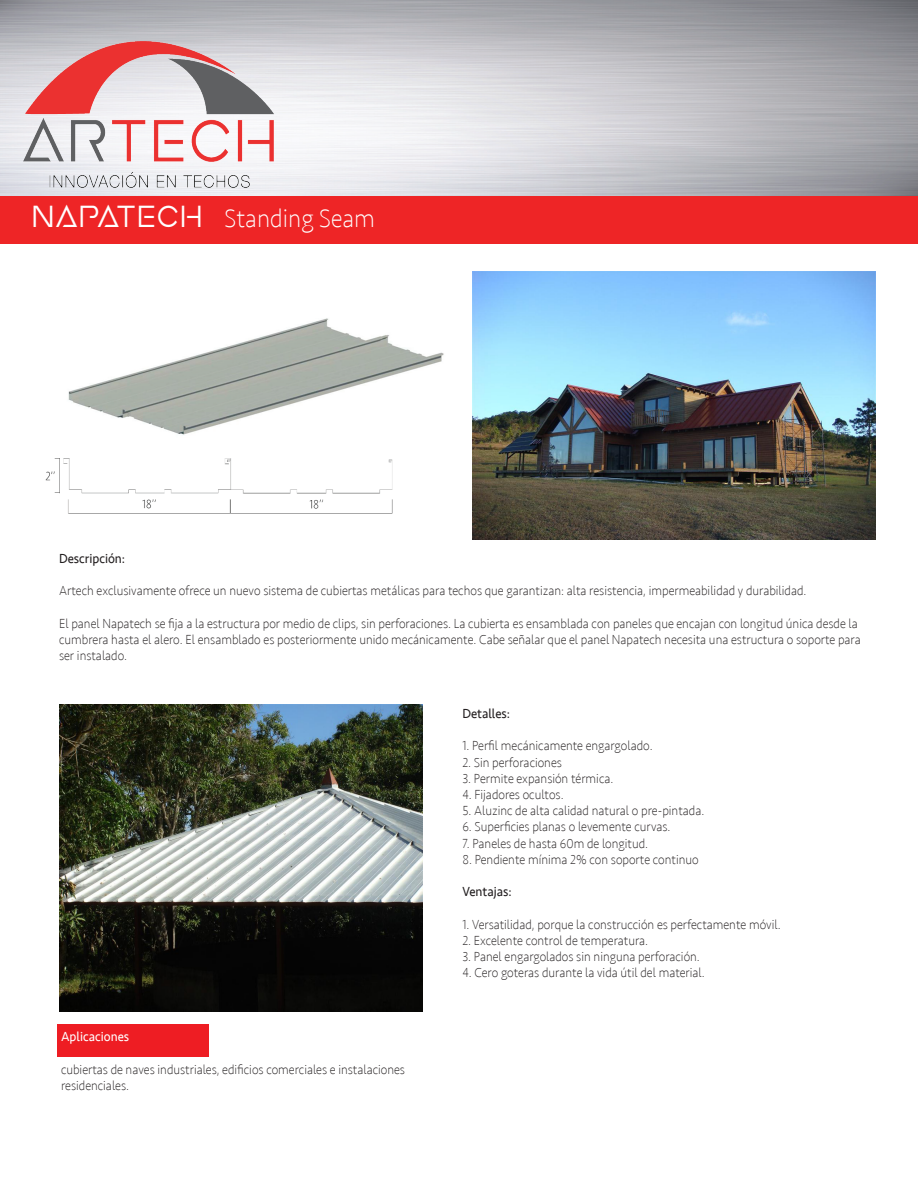
<style>
.page{position:relative;width:918px;height:1188px;background:#fff}
.page>*{position:absolute;margin:0;border:0;box-sizing:border-box;transform-origin:0 0}
.t1{font:200 26.4px "Seravek";color:#fff;scale:.94 1}
.t2{font:200 13.5px/16.2px "Seravek";color:#231f20;scale:.94 1}
.t3{font:13.5px "Seravek";color:#231f20;scale:.94 1}
.t4{font:13.5px "Seravek";color:#fff;scale:.94 1}
.s1{font-family:"Earth Orbiter";font-weight:400;font-size:34.05px}
</style>
<div class="page">
<img style="left:473px;top:272px;width:403px;height:268px">
<img style="left:0;top:0;width:918px;height:197px">
<div style="left:58px;top:1025px;width:151px;height:32px;background:#ee1d23"></div>
<img style="left:21px;top:41px;width:257px;height:146px">
<div style="left:0;top:197px;width:918px;height:47px;background:#ee2526"></div>
<img style="left:45px;top:318px;width:399px;height:196px">
<img style="left:59px;top:704px;width:363px;height:308px">
<h1 class="t1" style="left:32px;top:203px;width:367px"><span class="s1">NAPATECH</span> Standing Seam</h1>
<p class="t3" style="left:59px;top:548px;width:72px">Descripción:</p>
<p class="t2" style="left:59px;top:583px;width:797px">Artech exclusivamente ofrece un nuevo sistema de cubiertas metálicas para techos que garantizan: alta resistencia, impermeabilidad y durabilidad.</p>
<p class="t2" style="left:59px;top:615px;width:854px">El panel Napatech se fija a la estructura por medio de clips, sin perforaciones. La cubierta es ensamblada con paneles que encajan con longitud única desde la cumbrera hasta el alero. El ensamblado es posteriormente unido mecánicamente. Cabe señalar que el panel Napatech necesita una estructura o soporte para ser instalado.</p>
<p class="t4" style="left:61px;top:1026px;width:74px">Aplicaciones</p>
<p class="t2" style="left:61px;top:1061px;width:367px">cubiertas de naves industriales, edificios comerciales e instalaciones residenciales.</p>
<p class="t3" style="left:462px;top:703px;width:52px">Detalles:</p>
<p class="t2" style="left:462px;top:738px;width:204px">1. Perfil mecánicamente engargolado.</p>
<p class="t2" style="left:462px;top:754px;width:107px">2. Sin perforaciones</p>
<p class="t2" style="left:462px;top:770px;width:162px">3. Permite expansión térmica.</p>
<p class="t2" style="left:462px;top:787px;width:109px">4. Fijadores ocultos.</p>
<p class="t2" style="left:462px;top:803px;width:259px">5. Aluzinc de alta calidad natural o pre-pintada.</p>
<p class="t2" style="left:462px;top:819px;width:223px">6. Superficies planas o levemente curvas.</p>
<p class="t2" style="left:462px;top:835px;width:199px">7. Paneles de hasta 60m de longitud.</p>
<p class="t2" style="left:462px;top:851px;width:253px">8. Pendiente mínima 2% con soporte continuo</p>
<p class="t3" style="left:462px;top:881px;width:54px">Ventajas:</p>
<p class="t2" style="left:462px;top:916px;width:340px">1. Versatilidad, porque la construcción es perfectamente móvil.</p>
<p class="t2" style="left:462px;top:932px;width:199px">2. Excelente control de temperatura.</p>
<p class="t2" style="left:462px;top:949px;width:254px">3. Panel engargolados sin ninguna perforación.</p>
<p class="t2" style="left:462px;top:965px;width:259px">4. Cero goteras durante la vida útil del material.</p>
</div>
